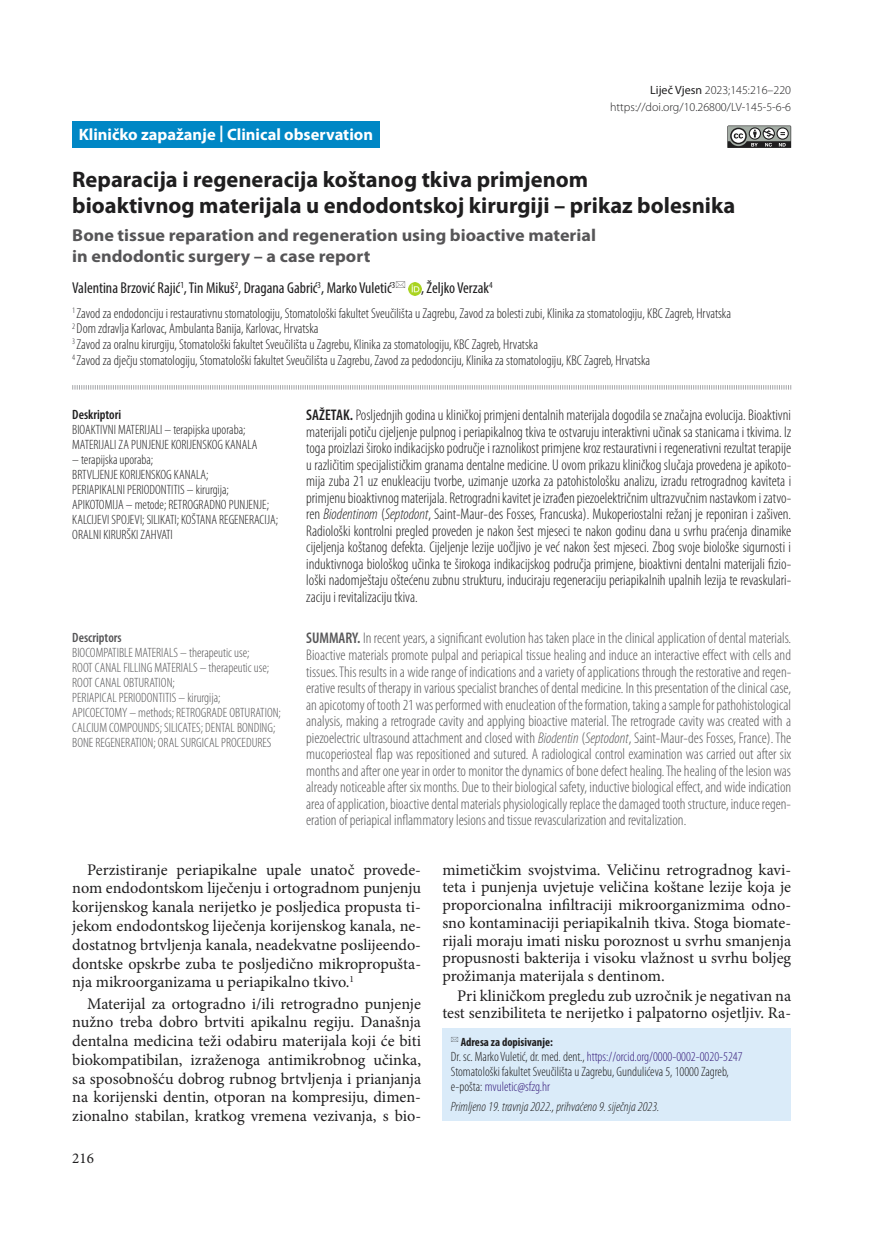
<style>
.page{position:relative;width:872px;height:1234px;background:#fff}
.page>*{position:absolute;margin:0;border:0;box-sizing:border-box;transform-origin:0 0}
.t1{font:700 22.5px/25.5px "Myriad Pro";color:#1f1e1f}
.t2{font:700 17.25px/20.2px "Myriad Pro";color:#565557;scale:1.05 1}
.t3{font:700 16.5px "Myriad Pro";color:#fff}
.t4{font:16.2px/18.8px "Minion Pro";letter-spacing:-.005em;color:#1f1e1f;text-align:justify}
.t5{font:condensed 15.75px "Myriad Pro";color:#1f1e1f}
.t6{font:300 condensed 15.45px/16.5px "Myriad Pro";color:#565557;text-align:justify}
.t7{font:300 condensed 15.45px/16.5px "Myriad Pro";color:#1f1e1f;text-align:justify}
.t8{font:15px "Minion Pro";color:#1f1e1f}
.t9{font:300 condensed 14.25px/15.8px "Myriad Pro";color:#1f1e1f}
.t10{font:300 condensed 13.5px/15px "Myriad Pro";color:#1f1e1f}
.t11{font:300 condensed 13.5px/15px "Myriad Pro";color:#565557}
.t12{font:italic 300 condensed 13.5px "Myriad Pro";color:#1f1e1f}
.t13{font:600 condensed 13.5px "Myriad Pro";color:#1f1e1f}
.t14{font:600 condensed 13.5px "Myriad Pro";color:#565557}
.t15{font:300 12px/16.5px "Myriad Pro";color:#1f1e1f;text-align:right}
.t16{font:700 condensed 12px "Myriad Pro";color:#1f1e1f}
.s1{font-weight:400}
.s2{font-weight:600}
.s3{font-style:italic}
.s4{color:#371d7c}
</style>
<div class="page">
<svg style="left:727px;top:125px;width:64px;height:23px"></svg>
<div style="left:442px;top:1028px;width:349px;height:92px;background:#daebf9"></div>
<svg style="left:72px;top:385px;width:719px;height:5px"></svg>
<div style="left:72px;top:121px;width:307px;height:27px;background:#0087c5"></div>
<svg style="left:408px;top:282px;width:13px;height:13px"></svg>
<p class="t3" style="left:79px;top:123px;width:296px">Kliničko zapažanje | Clinical observation</p>
<p class="t15" style="left:610px;top:82px;width:182px"><span class="s1">Liječ Vjesn</span> 2023;145:216–220 https://doi.org/10.26800/LV-145-5-6-6</p>
<h1 class="t1" style="left:72px;top:166px;width:664px">Reparacija i regeneracija koštanog tkiva primjenom<br>bioaktivnog materijala u endodontskoj kirurgiji – prikaz bolesnika</h1>
<p class="t2" style="left:72px;top:225px;width:500px">Bone tissue reparation and regeneration using bioactive material in endodontic surgery – a case report</p>
<p class="t5" style="left:72px;top:278px;width:325px">Valentina Brzović Rajić<sup>1</sup>, Tin Mikuš<sup>2</sup>, Dragana Gabrić<sup>3</sup>, Marko Vuletić<sup>3</sup></p>
<p class="t5" style="left:421px;top:278px;width:73px">, Željko Verzak<sup>4</sup></p>
<p class="t9" style="left:72px;top:305px;width:660px"><sup>1</sup> Zavod za endodonciju i restaurativnu stomatologiju, Stomatološki fakultet Sveučilišta u Zagrebu, Zavod za bolesti zubi, Klinika za stomatologiju, KBC Zagreb, Hrvatska <sup>2</sup> Dom zdravlja Karlovac, Ambulanta Banija, Karlovac, Hrvatska<br><sup>3</sup> Zavod za oralnu kirurgiju, Stomatološki fakultet Sveučilišta u Zagrebu, Klinika za stomatologiju, KBC Zagreb, Hrvatska<br><sup>4</sup> Zavod za dječju stomatologiju, Stomatološki fakultet Sveučilišta u Zagrebu, Zavod za pedodonciju, Klinika za stomatologiju, KBC Zagreb, Hrvatska</p>
<p class="t13" style="left:72px;top:406px;width:50px">Deskriptori</p>
<p class="t10" style="left:72px;top:422px;width:187px">BIOAKTIVNI MATERIJALI – terapijska uporaba;<br>MATERIJALI ZA PUNJENJE KORIJENSKOG KANALA</p>
<p class="t10" style="left:72px;top:452px;width:207px">– terapijska uporaba;<br>BRTVLJENJE KORIJENSKOG KANALA;<br>PERIAPIKALNI PERIODONTITIS – kirurgija; APIKOTOMIJA – metode; RETROGRADNO PUNJENJE; KALCIJEVI SPOJEVI; SILIKATI; KOŠTANA REGENERACIJA; ORALNI KIRURŠKI ZAHVATI</p>
<p class="t7" style="left:306px;top:407px;width:486px"><span class="s2">SAŽETAK.</span> Posljednjih godina u kliničkoj primjeni dentalnih materijala dogodila se značajna evolucija. Bioaktivni materijali potiču cijeljenje pulpnog i periapikalnog tkiva te ostvaruju interaktivni učinak sa stanicama i tkivima. Iz toga proizlazi široko indikacijsko područje i raznolikost primjene kroz restaurativni i regenerativni rezultat terapije u različitim specijalističkim granama dentalne medicine. U ovom prikazu kliničkog slučaja provedena je apikoto&shy;mija zuba 21 uz enukleaciju tvorbe, uzimanje uzorka za patohistološku analizu, izradu retrogradnog kaviteta i primjenu bioaktivnog materijala. Retrogradni kavitet je izrađen piezoelektričnim ultrazvučnim nastavkom i zatvo&shy;ren <span class="s3">Biodentinom</span> (<span class="s3">Septodont</span>, Saint-Maur-des Fosses, Francuska). Mukoperiostalni režanj je reponiran i zašiven.<br>Radiološki kontrolni pregled proveden je nakon šest mjeseci te nakon godinu dana u svrhu praćenja dinamike cijeljenja koštanog defekta. Cijeljenje lezije uočljivo je već nakon šest mjeseci. Zbog svoje biološke sigurnosti i induktivnoga biološkog učinka te širokoga indikacijskog područja primjene, bioaktivni dentalni materijali fizio&shy;loški nadomještaju oštećenu zubnu strukturu, induciraju regeneraciju periapikalnih upalnih lezija te revaskulari&shy;zaciju i revitalizaciju tkiva.</p>
<p class="t6" style="left:306px;top:630px;width:486px"><span class="s2">SUMMARY.</span> In recent years, a significant evolution has taken place in the clinical application of dental materials.<br>Bioactive materials promote pulpal and periapical tissue healing and induce an interactive effect with cells and tissues. This results in a wide range of indications and a variety of applications through the restorative and regen&shy;erative results of therapy in various specialist branches of dental medicine. In this presentation of the clinical case, an apicotomy of tooth 21 was performed with enucleation of the formation, taking a sample for pathohistological analysis, making a retrograde cavity and applying bioactive material. The retrograde cavity was created with a piezoelectric ultrasound attachment and closed with <span class="s3">Biodentin</span> (<span class="s3">Septodont</span>, Saint-Maur-des Fosses, France). The mucoperiosteal flap was repositioned and sutured. A radiological control examination was carried out after six months and after one year in order to monitor the dynamics of bone defect healing. The healing of the lesion was already noticeable after six months. Due to their biological safety, inductive biological effect, and wide indication area of application, bioactive dental materials physiologically replace the damaged tooth structure, induce regen&shy;eration of periapical inflammatory lesions and tissue revascularization and revitalization.</p>
<p class="t4" style="left:72px;top:860px;width:350px;text-indent:15px">Perzistiranje periapikalne upale unatoč provede&shy;nom endodontskom liječenju i ortogradnom punjenju korijenskog kanala nerijetko je posljedica propusta ti&shy;jekom endodontskog liječenja korijenskog kanala, ne&shy;dostatnog brtvljenja kanala, neadekvatne poslijeendo&shy;dontske opskrbe zuba te posljedično mikropropušta&shy;nja mikroorganizama u periapikalno tkivo.<sup>1</sup></p>
<p class="t4" style="left:72px;top:993px;width:350px;text-indent:15px">Materijal za ortogradno i/ili retrogradno punjenje nužno treba dobro brtviti apikalnu regiju. Današnja dentalna medicina teži odabiru materijala koji će biti biokompatibilan, izraženoga antimikrobnog učinka, sa sposobnošću dobrog rubnog brtvljenja i prianjanja na korijenski dentin, otporan na kompresiju, dimen&shy;zionalno stabilan, kratkog vremena vezivanja, s bio-</p>
<p class="t14" style="left:72px;top:629px;width:51px">Descriptors</p>
<p class="t11" style="left:72px;top:645px;width:210px">BIOCOMPATIBLE MATERIALS – therapeutic use;<br>ROOT CANAL FILLING MATERIALS – therapeutic use; ROOT CANAL OBTURATION;<br>PERIAPICAL PERIODONTITIS – kirurgija;<br>APICOECTOMY – methods; RETROGRADE OBTURATION; CALCIUM COMPOUNDS; SILICATES; DENTAL BONDING; BONE REGENERATION; ORAL SURGICAL PROCEDURES</p>
<p class="t4" style="left:442px;top:860px;width:350px;line-height:17.7px">mimetičkim svojstvima. Veličinu retrogradnog kavi&shy;teta i punjenja uvjetuje veličina koštane lezije koja je proporcionalna infiltraciji mikroorganizmima odno&shy;sno kontaminaciji periapikalnih tkiva. Stoga biomate&shy;rijali moraju imati nisku poroznost u svrhu smanjenja propusnosti bakterija i visoku vlažnost u svrhu boljeg prožimanja materijala s dentinom.</p>
<p class="t4" style="left:442px;top:986px;width:350px;line-height:17.5px;text-align:right">Pri kliničkom pregledu zub uzročnik je negativan na test senzibiliteta te nerijetko i palpatorno osjetljiv. Ra-</p>
<p class="t16" style="left:461px;top:1034px;width:94px">Adresa za dopisivanje:</p>
<p class="t10" style="left:451px;top:1048px;width:293px">Dr. sc. Marko Vuletić, dr. med. dent., <span class="s4">https://orcid.org/0000-0002-0020-5247<br></span>Stomatološki fakultet Sveučilišta u Zagrebu, Gundulićeva 5, 10000 Zagreb, e-pošta: <span class="s4">mvuletic@sfzg.hr</span></p>
<p class="t12" style="left:451px;top:1097px;width:210px">Primljeno 19. travnja 2022., prihvaćeno 9. siječnja 2023.</p>
<p class="t8" style="left:72px;top:1147px;width:23px">216</p>
</div>
